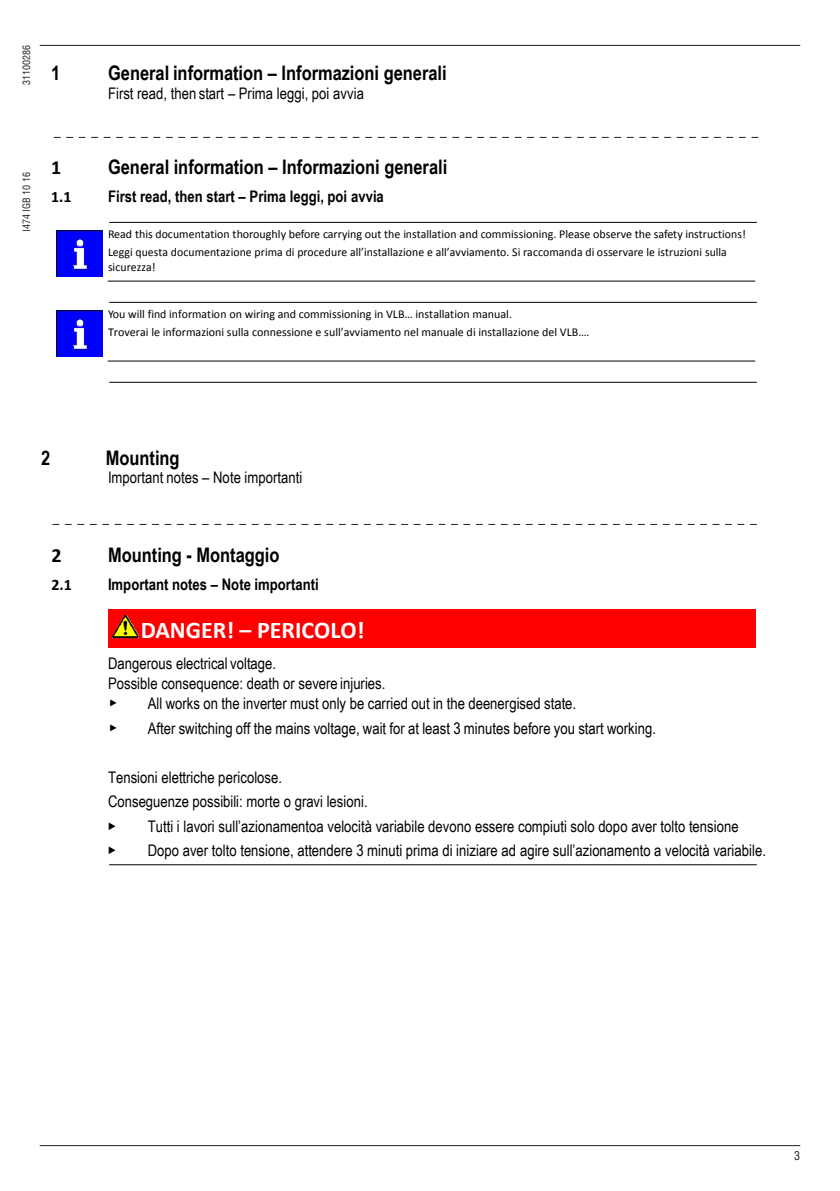
<style>
.page{position:relative;width:840px;height:1191px;background:#fff}
.page>*{position:absolute;margin:0;border:0;box-sizing:border-box;transform-origin:0 0}
.t1{font:700 24px "Calibri";color:#fff}
.t2{font:700 20px "Arial Narrow";color:#000}
.t3{font:700 20px "Calibri";color:#000}
.t4{font:16px/24.4px "Arial Narrow";color:#000}
.t5{font:700 16px "Arial Narrow";color:#000}
.t6{font:700 16px "Calibri";color:#000}
.t7{font:16px "MS Gothic";color:#000}
.t8{font:12px/18px "Calibri";color:#000}
.t9{font:condensed 12px "Helvetica";color:#231f20}
.t10{font:condensed 10px "Helvetica";color:#231f20}
</style>
<div class="page">
<hr style="left:40px;top:1145px;width:759px;height:1px;background:#231f20">
<hr style="left:40px;top:45px;width:759px;height:1px;background:#231f20">
<hr style="left:109px;top:864px;width:647px;height:1px;background:#000">
<div style="left:108px;top:609px;width:646px;height:38px;background:#f00"></div>
<img style="left:112px;top:615px;width:26px;height:23px">
<hr style="left:109px;top:382px;width:647px;height:1px;background:#000">
<img style="left:57px;top:311px;width:45px;height:45px">
<hr style="left:108px;top:361px;width:646px;height:1px;background:#000">
<hr style="left:109px;top:302px;width:647px;height:1px;background:#000">
<img style="left:57px;top:231px;width:45px;height:45px">
<hr style="left:108px;top:281px;width:646px;height:1px;background:#000">
<hr style="left:109px;top:222px;width:647px;height:1px;background:#000">
<p class="t10" style="left:21px;top:85px;width:41px;rotate:-90deg">31100286</p>
<p class="t2" style="left:51px;top:61px;width:11px">1</p>
<p class="t2" style="left:108px;top:61px;width:340px">General information – Informazioni generali</p>
<p class="t4" style="left:108px;top:81px;width:257px">First read, then start – Prima leggi, poi avvia</p>
<p class="t10" style="left:21px;top:232px;width:61px;rotate:-90deg">I474 IGB 10 16</p>
<p class="t3" style="left:51px;top:159px;width:12px">1</p>
<p class="t2" style="left:108px;top:155px;width:340px">General information – Informazioni generali</p>
<p class="t6" style="left:51px;top:190px;width:22px">1.1</p>
<p class="t5" style="left:108px;top:187px;width:277px">First read, then start – Prima leggi, poi avvia</p>
<p class="t8" style="left:108px;top:227px;width:639px">Read this documentation thoroughly before carrying out the installation and commissioning. Please observe the safety instructions!<br>Leggi questa documentazione prima di procedure all’installazione e all’avviamento. Si raccomanda di osservare le istruzioni sulla</p>
<p class="t8" style="left:108px;top:259px;width:49px">sicurezza!</p>
<p class="t8" style="left:108px;top:306px;width:483px">You will find information on wiring and commissioning in VLB… installation manual.<br>Troverai le informazioni sulla connessione e sull’avviamento nel manuale di installazione del VLB….</p>
<p class="t2" style="left:41px;top:446px;width:11px">2</p>
<p class="t2" style="left:106px;top:446px;width:75px">Mounting</p>
<p class="t4" style="left:108px;top:465px;width:196px">Important notes – Note importanti</p>
<p class="t3" style="left:51px;top:547px;width:12px">2</p>
<p class="t2" style="left:108px;top:543px;width:173px">Mounting - Montaggio</p>
<p class="t6" style="left:51px;top:578px;width:22px">2.1</p>
<p class="t5" style="left:108px;top:575px;width:212px">Important notes – Note importanti</p>
<h1 class="t1" style="left:141px;top:620px;width:225px">DANGER! – PERICOLO!</h1>
<p class="t4" style="left:108px;top:650px;width:170px">Dangerous electrical voltage.</p>
<p class="t4" style="left:108px;top:670px;width:279px">Possible consequence: death or severe injuries.</p>
<p class="t4" style="left:148px;top:691px;width:429px">All works on the inverter must only be carried out in the deenergised state.</p>
<p class="t4" style="left:148px;top:715px;width:509px">After switching off the mains voltage, wait for at least 3 minutes before you start working.</p>
<p class="t4" style="left:108px;top:764px;width:261px">Tensioni elettriche pericolose.<br>Conseguenze possibili: morte o gravi lesioni.</p>
<p class="t7" style="left:108px;top:818px;width:9px">ڼ</p>
<p class="t4" style="left:148px;top:813px;width:592px">Tutti i lavori sull’azionamentoa velocità variabile devono essere compiuti solo dopo aver tolto tensione</p>
<p class="t7" style="left:108px;top:842px;width:9px">ڼ</p>
<p class="t4" style="left:148px;top:838px;width:619px">Dopo aver tolto tensione, attendere 3 minuti prima di iniziare ad agire sull’azionamento a velocità variabile.</p>
<p class="t9" style="left:793px;top:1149px;width:7px">3</p>
</div>
